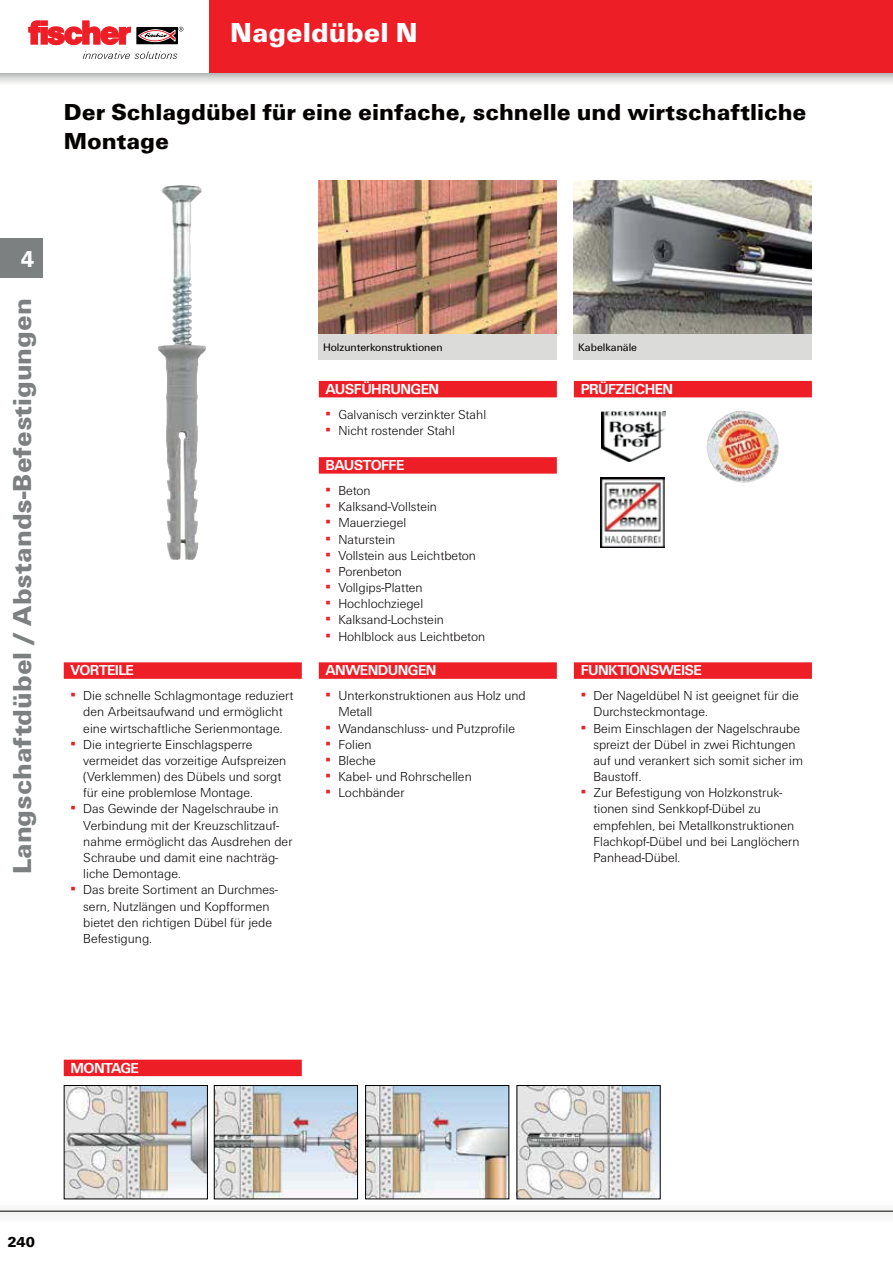
<style>
.page{position:relative;width:893px;height:1263px;background:#fff}
.page>*{position:absolute;margin:0;border:0;box-sizing:border-box;transform-origin:0 0}
.t1{font:900 28.5px "Fi We";color:#fff}
.t2{font:900 27px "Fi We";color:#7c8080}
.t3{font:900 24px/28.8px "Fi We";color:#040000}
.t4{font:900 24px "Fi We";color:#fff;scale:.88 1}
.t5{font:700 15px "Fi We";letter-spacing:-.04em;color:#fff}
.t6{font:900 15px "Fi We";color:#040000}
.t7{font:300 13.5px/16.2px "Fi We";color:#040000}
.t8{font:11.25px "Fi We";color:#040000}
.s1{font-weight:400;color:#ed1e26}
</style>
<div class="page">
<div style="left:0;top:0;width:893px;height:73px;background:#ed1e26"></div>
<hr style="left:0;top:1211px;width:893px;height:1px;background:#040000">
<div style="left:0;top:238px;width:43px;height:40px;background:#7c8080"></div>
<div style="left:0;top:0;width:208px;height:73px;background:#fff"></div>
<svg style="left:138px;top:29px;width:1px;height:13px"></svg>
<div style="left:136px;top:27px;width:41px;height:17px;border:1px solid #000"></div>
<svg style="left:29px;top:21px;width:102px;height:24px"></svg>
<svg style="left:139px;top:27px;width:44px;height:15px"></svg>
<svg style="left:83px;top:51px;width:94px;height:8px"></svg>
<div style="left:319px;top:333px;width:238px;height:27px;background:#dbdcda"></div>
<div style="left:574px;top:333px;width:238px;height:27px;background:#dbdcda"></div>
<img style="left:707px;top:411px;width:72px;height:72px">
<img style="left:601px;top:477px;width:63px;height:71px">
<img style="left:601px;top:411px;width:65px;height:50px">
<div style="left:319px;top:381px;width:238px;height:16px;background:#ed1e26"></div>
<div style="left:64px;top:662px;width:238px;height:17px;background:#ed1e26"></div>
<div style="left:319px;top:662px;width:238px;height:17px;background:#ed1e26"></div>
<div style="left:574px;top:662px;width:238px;height:17px;background:#ed1e26"></div>
<div style="left:319px;top:457px;width:238px;height:17px;background:#ed1e26"></div>
<div style="left:574px;top:381px;width:238px;height:16px;background:#ed1e26"></div>
<div style="left:64px;top:1060px;width:238px;height:16px;background:#ed1e26"></div>
<img style="left:319px;top:180px;width:238px;height:153px">
<img style="left:574px;top:180px;width:238px;height:153px">
<img style="left:216px;top:1087px;width:140px;height:110px">
<div style="left:214px;top:1085px;width:144px;height:114px;border:1px solid #000"></div>
<img style="left:367px;top:1087px;width:140px;height:110px">
<div style="left:365px;top:1085px;width:144px;height:114px;border:1px solid #000"></div>
<img style="left:518px;top:1087px;width:140px;height:110px">
<img style="left:158px;top:186px;width:40px;height:374px">
<img style="left:66px;top:1087px;width:140px;height:110px">
<div style="left:64px;top:1085px;width:144px;height:114px;border:1px solid #000"></div>
<h1 class="t1" style="left:230px;top:21px;width:189px">Nageldübel N</h1>
<h3 class="t3" style="left:64px;top:99px;width:744px">Der Schlagdübel für eine einfache, schnelle und wirtschaftliche<br>Montage</h3>
<h3 class="t4" style="left:21px;top:250px;width:16px">4</h3>
<h2 class="t2" style="left:12px;top:874px;width:577px;rotate:-90deg">Langschaftdübel / Abstands-Befestigungen</h2>
<p class="t5" style="left:71px;top:665px;width:65px">VORTEILE</p>
<p class="t7" style="left:71px;top:689px;width:225px;text-align:center"><span class="s1">▪</span> Die schnelle Schlagmontage reduziert den Arbeitsaufwand und ermöglicht eine wirtschaftliche Serienmontage.</p>
<p class="t7" style="left:83px;top:737px;width:205px;text-indent:-13px"><span class="s1">▪</span> Die integrierte Einschlagsperre vermeidet das vorzeitige Aufspreizen (Verklemmen) des Dübels und sorgt für eine problemlose Montage.</p>
<p class="t7" style="left:83px;top:802px;width:211px;text-indent:-13px"><span class="s1">▪</span> Das Gewinde der Nagelschraube in<br>Verbindung mit der Kreuzschlitzauf&shy;nahme ermöglicht das Ausdrehen der<br>Schraube und damit eine nachträg&shy;liche Demontage.</p>
<p class="t7" style="left:83px;top:883px;width:196px;text-indent:-13px"><span class="s1">▪</span> Das breite Sortiment an Durchmes&shy;sern, Nutzlängen und Kopfformen bietet den richtigen Dübel für jede<br>Befestigung.</p>
<p class="t8" style="left:323px;top:341px;width:121px">Holzunterkonstruktionen</p>
<p class="t8" style="left:578px;top:341px;width:61px">Kabelkanäle</p>
<p class="t5" style="left:326px;top:383px;width:115px">AUSFÜHRUNGEN</p>
<p class="t7" style="left:326px;top:407px;width:162px"><span class="s1">▪</span> Galvanisch verzinkter Stahl</p>
<p class="t7" style="left:326px;top:424px;width:131px"><span class="s1">▪</span> Nicht rostender Stahl</p>
<p class="t5" style="left:326px;top:459px;width:80px">BAUSTOFFE</p>
<p class="t7" style="left:326px;top:484px;width:47px"><span class="s1">▪</span> Beton</p>
<p class="t7" style="left:326px;top:500px;width:113px"><span class="s1">▪</span> Kalksand-Vollstein</p>
<p class="t7" style="left:326px;top:516px;width:82px"><span class="s1">▪</span> Mauerziegel</p>
<p class="t7" style="left:326px;top:532px;width:71px"><span class="s1">▪</span> Naturstein</p>
<p class="t7" style="left:326px;top:548px;width:152px"><span class="s1">▪</span> Vollstein aus Leichtbeton</p>
<p class="t7" style="left:326px;top:565px;width:78px"><span class="s1">▪</span> Porenbeton</p>
<p class="t7" style="left:326px;top:581px;width:99px"><span class="s1">▪</span> Vollgips-Platten</p>
<p class="t7" style="left:326px;top:597px;width:99px"><span class="s1">▪</span> Hochlochziegel</p>
<p class="t7" style="left:326px;top:613px;width:120px"><span class="s1">▪</span> Kalksand-Lochstein</p>
<p class="t7" style="left:326px;top:629px;width:161px"><span class="s1">▪</span> Hohlblock aus Leichtbeton</p>
<p class="t5" style="left:326px;top:665px;width:112px">ANWENDUNGEN</p>
<p class="t7" style="left:338px;top:689px;width:189px;text-indent:-13px"><span class="s1">▪</span> Unterkonstruktionen aus Holz und<br>Metall</p>
<p class="t7" style="left:326px;top:721px;width:191px"><span class="s1">▪</span> Wandanschluss- und Putzprofile</p>
<p class="t7" style="left:326px;top:737px;width:48px"><span class="s1">▪</span> Folien</p>
<p class="t7" style="left:326px;top:754px;width:52px"><span class="s1">▪</span> Bleche</p>
<p class="t7" style="left:326px;top:770px;width:148px"><span class="s1">▪</span> Kabel- und Rohrschellen</p>
<p class="t7" style="left:326px;top:786px;width:80px"><span class="s1">▪</span> Lochbänder</p>
<p class="t5" style="left:581px;top:383px;width:94px">PRÜFZEICHEN</p>
<p class="t5" style="left:581px;top:665px;width:123px">FUNKTIONSWEISE</p>
<p class="t7" style="left:593px;top:689px;width:207px;text-indent:-13px"><span class="s1">▪</span> Der Nageldübel N ist geeignet für die<br>Durchsteckmontage.</p>
<p class="t7" style="left:593px;top:721px;width:211px;text-indent:-13px"><span class="s1">▪</span> Beim Einschlagen der Nagelschraube spreizt der Dübel in zwei Richtungen auf und verankert sich somit sicher im<br>Baustoff.</p>
<p class="t7" style="left:593px;top:786px;width:208px;text-indent:-13px"><span class="s1">▪</span> Zur Befestigung von Holzkonstruk&shy;tionen sind Senkkopf-Dübel zu empfehlen, bei Metallkonstruktionen<br>Flachkopf-Dübel und bei Langlöchern<br>Panhead-Dübel.</p>
<p class="t5" style="left:71px;top:1062px;width:70px">MONTAGE</p>
<p class="t6" style="left:7px;top:1236px;width:29px">240</p>
</div>
